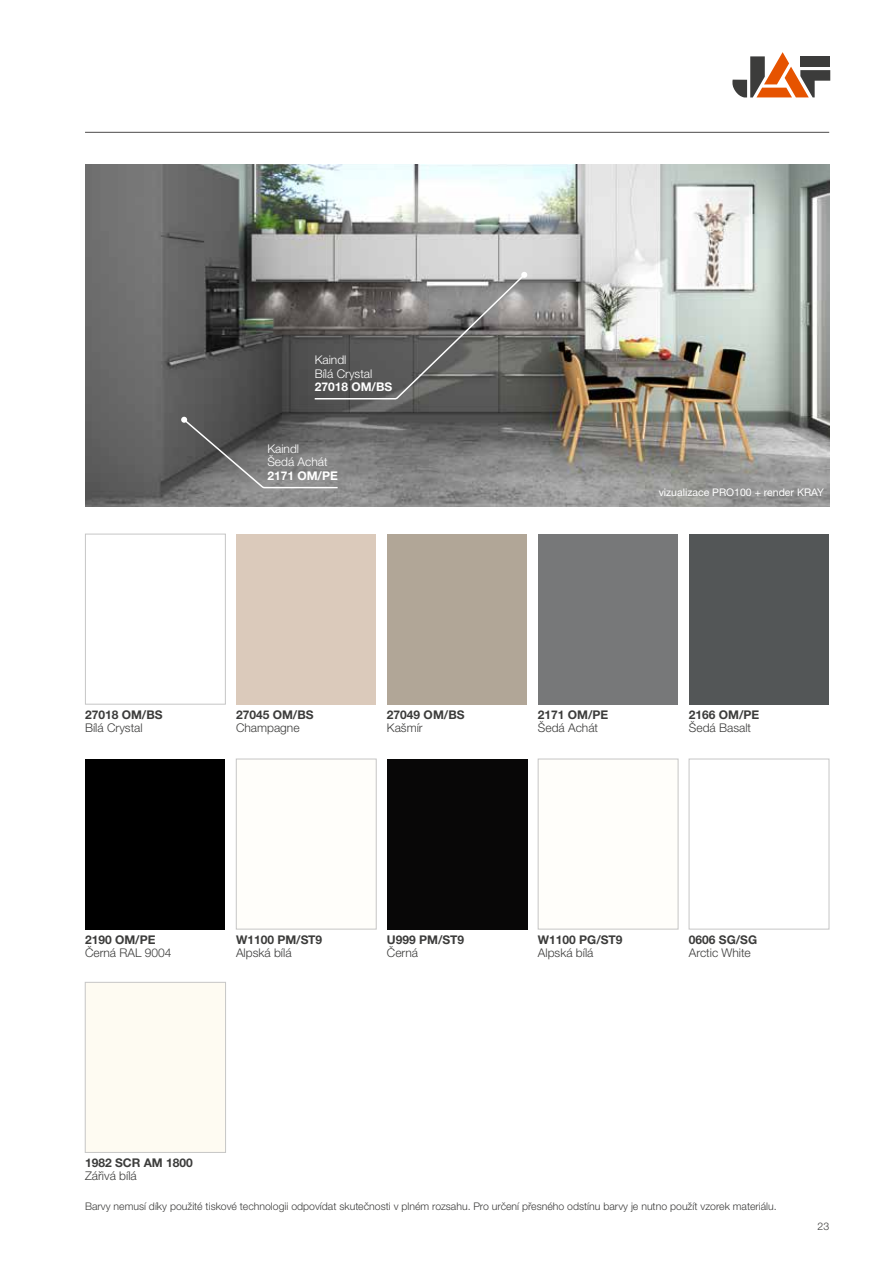
<style>
.page{position:relative;width:893px;height:1263px;background:#fff}
.page>*{position:absolute;margin:0;border:0;box-sizing:border-box;transform-origin:0 0}
.t1{font:700 12px "Helvetica Neue LTW1 G";color:#3c3c3b}
.t2{font:300 12px "Helvetica Neue LTW1 G";color:#3c3c3b}
.t3{font:300 12px/13.5px "Helvetica Neue LTW1 G";color:#fff}
.t4{font:700 12px "Helvetica Neue LTW1 G";color:#fff}
.t5{font:300 10.5px "Helvetica Neue LTW1 G";color:#3c3c3b}
.t6{font:10.5px "Helvetica Neue LTW1 G";color:#fff}
</style>
<div class="page">
<hr style="left:85px;top:132px;width:744px;height:1px;background:#5f5e5e">
<svg style="left:732px;top:52px;width:98px;height:45px"></svg>
<div style="left:538px;top:534px;width:140px;height:170px;background:#777879"></div>
<div style="left:689px;top:759px;width:140px;height:170px;border:1px solid #c6c6c6"></div>
<div style="left:689px;top:534px;width:140px;height:170px;background:#535657"></div>
<div style="left:85px;top:759px;width:140px;height:170px;background:#000"></div>
<div style="left:236px;top:759px;width:140px;height:170px;border:1px solid #c6c6c6"></div>
<div style="left:538px;top:759px;width:140px;height:170px;border:1px solid #c6c6c6"></div>
<div style="left:387px;top:759px;width:140px;height:170px;background:#080707"></div>
<div style="left:85px;top:982px;width:141px;height:170px;border:1px solid #c6c6c6"></div>
<div style="left:387px;top:534px;width:140px;height:170px;background:#b1a697"></div>
<div style="left:236px;top:534px;width:140px;height:170px;background:#dbcabb"></div>
<img style="left:85px;top:165px;width:744px;height:341px">
<svg style="left:181px;top:417px;width:158px;height:72px;background:#6c6c6c"></svg>
<svg style="left:313px;top:272px;width:214px;height:128px;background:#72716f"></svg>
<div style="left:85px;top:534px;width:140px;height:170px;border:1px solid #c6c6c6"></div>
<p class="t3" style="left:315px;top:353px;width:59px">Kaindl<br>Bílá Crystal</p>
<p class="t4" style="left:315px;top:379px;width:79px">27018 OM/BS</p>
<p class="t3" style="left:267px;top:442px;width:62px">Kaindl<br>Šedá Achát</p>
<p class="t4" style="left:267px;top:468px;width:72px">2171 OM/PE</p>
<p class="t6" style="left:659px;top:486px;width:167px">vizualizace PRO100 + render KRAY</p>
<p class="t1" style="left:85px;top:707px;width:79px">27018 OM/BS</p>
<p class="t2" style="left:85px;top:721px;width:59px">Bílá Crystal</p>
<p class="t1" style="left:236px;top:707px;width:79px">27045 OM/BS</p>
<p class="t2" style="left:236px;top:721px;width:65px">Champagne</p>
<p class="t1" style="left:387px;top:707px;width:79px">27049 OM/BS</p>
<p class="t2" style="left:387px;top:721px;width:37px">Kašmír</p>
<p class="t1" style="left:538px;top:707px;width:72px">2171 OM/PE</p>
<p class="t2" style="left:538px;top:721px;width:62px">Šedá Achát</p>
<p class="t1" style="left:689px;top:707px;width:72px">2166 OM/PE</p>
<p class="t2" style="left:689px;top:721px;width:64px">Šedá Basalt</p>
<p class="t1" style="left:85px;top:932px;width:72px">2190 OM/PE</p>
<p class="t2" style="left:85px;top:945px;width:88px">Černá RAL 9004</p>
<p class="t1" style="left:236px;top:932px;width:88px">W1100 PM/ST9</p>
<p class="t2" style="left:236px;top:945px;width:57px">Alpská bílá</p>
<p class="t1" style="left:387px;top:932px;width:79px">U999 PM/ST9</p>
<p class="t2" style="left:387px;top:945px;width:33px">Černá</p>
<p class="t1" style="left:538px;top:932px;width:86px">W1100 PG/ST9</p>
<p class="t2" style="left:538px;top:945px;width:57px">Alpská bílá</p>
<p class="t1" style="left:689px;top:932px;width:70px">0606 SG/SG</p>
<p class="t2" style="left:689px;top:945px;width:63px">Arctic White</p>
<p class="t1" style="left:85px;top:1155px;width:109px">1982 SCR AM 1800</p>
<p class="t2" style="left:85px;top:1169px;width:53px">Zářivá bílá</p>
<p class="t5" style="left:85px;top:1200px;width:693px">Barvy nemusí díky použité tiskové technologii odpovídat skutečnosti v plném rozsahu. Pro určení přesného odstínu barvy je nutno použít vzorek materiálu.</p>
<p class="t5" style="left:817px;top:1220px;width:13px">23</p>
</div>
